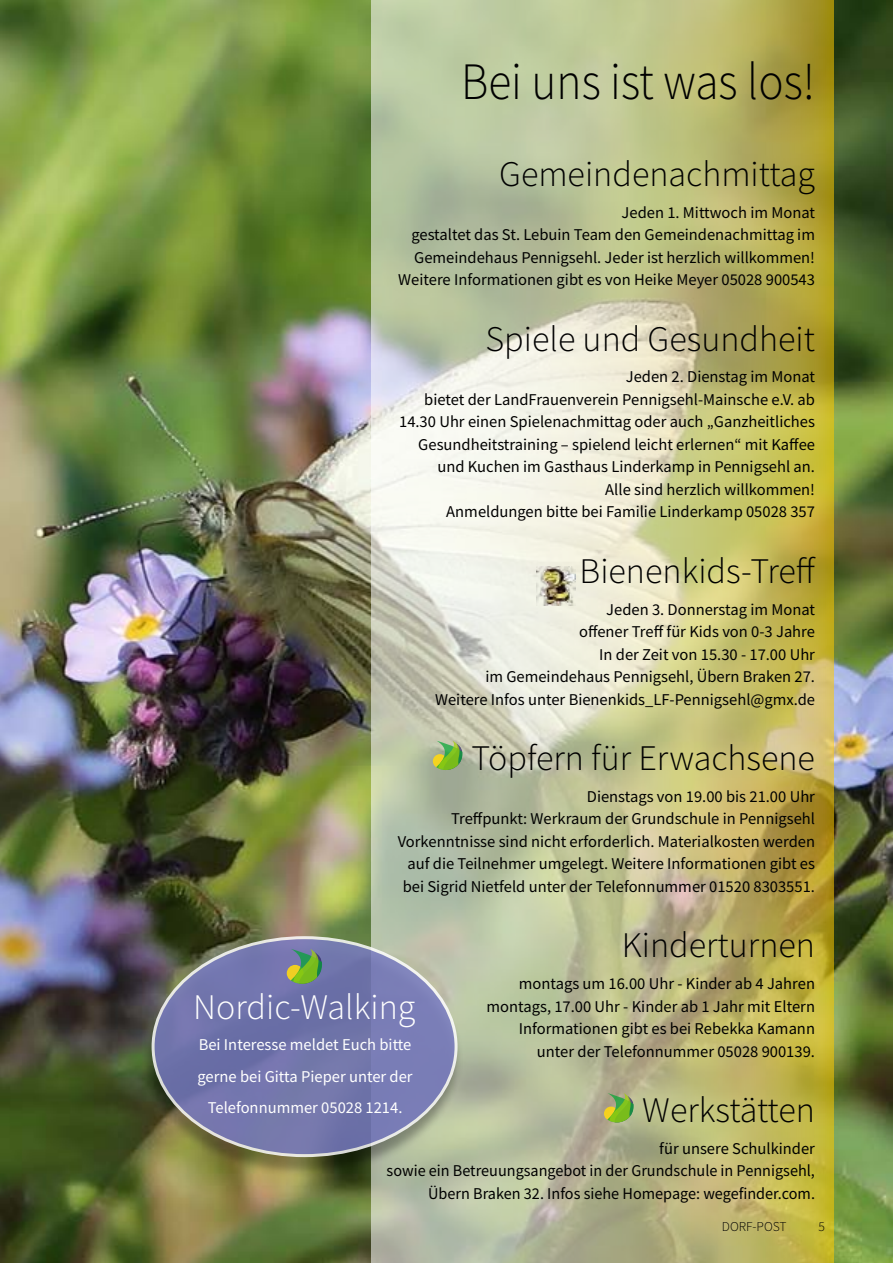
<style>
.page{position:relative;width:893px;height:1263px;background:#fff}
.page>*{position:absolute;margin:0;border:0;box-sizing:border-box;transform-origin:0 0}
.t1{font:300 52.5px "Source Sans Pro";color:#000;scale:.9 1}
.t2{font:300 36px "Source Sans Pro";color:#000}
.t3{font:300 36px "Source Sans Pro";color:#fff}
.t4{font:16.5px/22.5px "Source Sans Pro";color:#000;text-align:right}
.t5{font:16.5px/31.5px "Source Sans Pro";color:#fff;text-align:center}
.t6{font:300 13.5px "Source Sans Pro";color:#000}
</style>
<div class="page">
<img style="left:0;top:0;width:893px;height:1263px">
<img style="left:371px;top:0;width:462px;height:1263px">
<svg style="left:433px;top:740px;width:29px;height:30px"></svg>
<svg style="left:604px;top:1093px;width:30px;height:29px"></svg>
<img style="left:537px;top:567px;width:38px;height:38px">
<div style="left:142px;top:941px;width:322px;height:237px;background:#000;opacity:.35"></div>
<svg style="left:153px;top:938px;width:303px;height:217px;background:#7578ae"></svg>
<svg style="left:287px;top:949px;width:35px;height:35px"></svg>
<h1 class="t1" style="left:461px;top:49px;width:395px">Bei uns ist was los!</h1>
<h2 class="t2" style="left:499px;top:152px;width:317px">Gemeindenachmittag</h2>
<p class="t4" style="left:398px;top:201px;width:418px">Jeden 1. Mittwoch im Monat<br>gestaltet das St. Lebuin Team den Gemeindenachmittag im Gemeindehaus Pennigsehl. Jeder ist herzlich willkommen!<br>Weitere Informationen gibt es von Heike Meyer 05028 900543</p>
<h2 class="t2" style="left:485px;top:317px;width:331px">Spiele und Gesundheit</h2>
<p class="t4" style="left:399px;top:365px;width:417px">Jeden 2. Dienstag im Monat<br>bietet der LandFrauenverein Pennigsehl-Mainsche e.V. ab 14.30 Uhr einen Spielenachmittag oder auch „Ganzheitliches Gesundheitstraining – spielend leicht erlernen“ mit Kaffee und Kuchen im Gasthaus Linderkamp in Pennigsehl an.<br>Alle sind herzlich willkommen!<br>Anmeldungen bitte bei Familie Linderkamp 05028 357</p>
<h2 class="t2" style="left:579px;top:549px;width:238px">Bienenkids-Treff</h2>
<p class="t4" style="left:435px;top:598px;width:381px">Jeden 3. Donnerstag im Monat<br>offener Treff für Kids von 0-3 Jahre<br>In der Zeit von 15.30 - 17.00 Uhr<br>im Gemeindehaus Pennigsehl, Übern Braken 27.<br>Weitere Infos unter Bienenkids_LF-Pennigsehl@gmx.de</p>
<h2 class="t2" style="left:471px;top:736px;width:345px">Töpfern für Erwachsene</h2>
<p class="t4" style="left:398px;top:785px;width:419px">Dienstags von 19.00 bis 21.00 Uhr<br>Treffpunkt: Werkraum der Grundschule in Pennigsehl Vorkenntnisse sind nicht erforderlich. Materialkosten werden auf die Teilnehmer umgelegt. Weitere Informationen gibt es bei Sigrid Nietfeld unter der Telefonnummer 01520 8303551.</p>
<h2 class="t2" style="left:622px;top:923px;width:195px">Kinderturnen</h2>
<p class="t4" style="left:487px;top:972px;width:330px">montags um 16.00 Uhr - Kinder ab 4 Jahren montags, 17.00 Uhr - Kinder ab 1 Jahr mit Eltern Informationen gibt es bei Rebekka Kamann unter der Telefonnummer 05028 900139.</p>
<h2 class="t2" style="left:642px;top:1088px;width:174px">Werkstätten</h2>
<p class="t4" style="left:387px;top:1137px;width:430px">für unsere Schulkinder<br>sowie ein Betreuungsangebot in der Grundschule in Pennigsehl,<br>Übern Braken 32. Infos siehe Homepage: wegefinder.com.</p>
<h2 class="t3" style="left:193px;top:984px;width:224px">Nordic-Walking</h2>
<p class="t5" style="left:198px;top:1029px;width:217px">Bei Interesse meldet Euch bitte gerne bei Gitta Pieper unter der<br>Telefonnummer 05028 1214.</p>
<p class="t6" style="left:722px;top:1218px;width:66px">DORF-POST</p>
<p class="t6" style="left:818px;top:1218px;width:8px">5</p>
</div>
